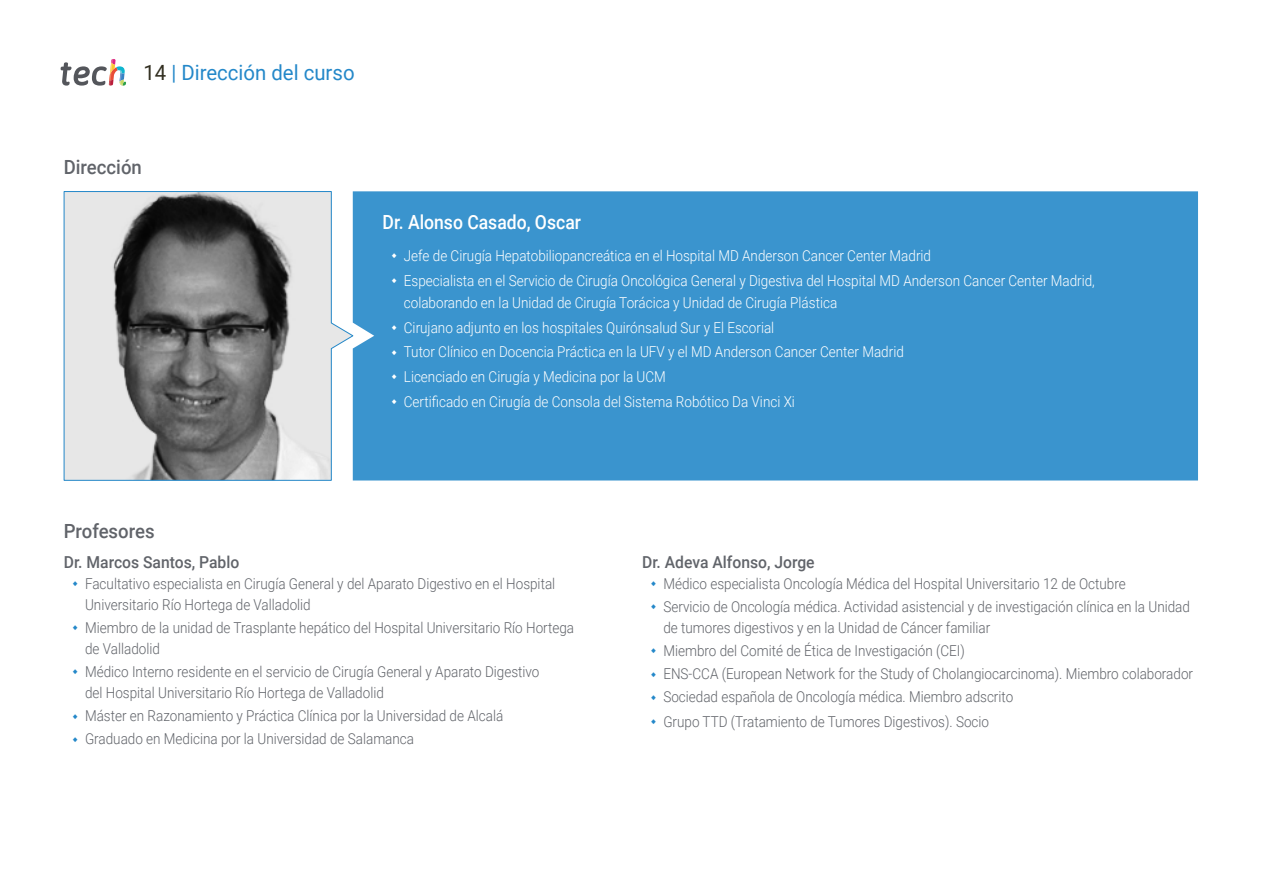
<style>
.page{position:relative;width:1263px;height:893px;background:#fff}
.page>*{position:absolute;margin:0;border:0;box-sizing:border-box;transform-origin:0 0}
.t1{font:21px "Roboto";color:#2488c9}
.t2{font:500 19.5px "Roboto";color:#fff;scale:.9 1}
.t3{font:500 19.5px "Roboto";color:#61646a;scale:.95 1}
.t4{font:500 16.5px "Roboto";color:#61646a;scale:.95 1}
.t5{font:300 15px/23.1px "Roboto";color:#61646a;scale:.9 1}
.t6{font:300 15px/24.6px "Roboto";color:#fff;scale:.9 1}
.s1{color:#312e20}
</style>
<div class="page">
<svg style="left:61px;top:59px;width:65px;height:27px"></svg>
<div style="left:354px;top:191px;width:844px;height:289px;background:#3a94ce"></div>
<svg style="left:64px;top:191px;width:290px;height:290px;background:#a1a3a4"></svg>
<svg style="left:392px;top:253px;width:4px;height:5px"></svg>
<svg style="left:392px;top:278px;width:4px;height:5px"></svg>
<svg style="left:392px;top:325px;width:4px;height:5px"></svg>
<svg style="left:392px;top:350px;width:4px;height:5px"></svg>
<svg style="left:392px;top:374px;width:4px;height:5px"></svg>
<svg style="left:392px;top:399px;width:4px;height:5px"></svg>
<h1 class="t1" style="left:144px;top:57px;width:213px"><span class="s1">14</span> | Dirección del curso</h1>
<h2 class="t3" style="left:64px;top:153px;width:84px">Dirección</h2>
<h2 class="t3" style="left:64px;top:518px;width:97px">Profesores</h2>
<h2 class="t2" style="left:383px;top:209px;width:222px">Dr. Alonso Casado, Oscar</h2>
<p class="t6" style="left:404px;top:243px;width:769px">Jefe de Cirugía Hepatobiliopancreática en el Hospital MD Anderson Cancer Center Madrid<br>Especialista en el Servicio de Cirugía Oncológica General y Digestiva del Hospital MD Anderson Cancer Center Madrid,</p>
<p class="t6" style="left:404px;top:290px;width:557px">colaborando en la Unidad de Cirugía Torácica y Unidad de Cirugía Plástica<br>Cirujano adjunto en los hospitales Quirónsalud Sur y El Escorial<br>Tutor Clínico en Docencia Práctica en la UFV y el MD Anderson Cancer Center Madrid Licenciado en Cirugía y Medicina por la UCM<br>Certificado en Cirugía de Consola del Sistema Robótico Da Vinci Xi</p>
<p class="t4" style="left:64px;top:551px;width:186px">Dr. Marcos Santos, Pablo</p>
<p class="t5" style="left:85px;top:572px;width:524px;line-height:21px">Facultativo especialista en Cirugía General y del Aparato Digestivo en el Hospital<br>Universitario Río Hortega de Valladolid</p>
<p class="t5" style="left:85px;top:617px;width:545px;line-height:21px">Miembro de la unidad de Trasplante hepático del Hospital Universitario Río Hortega de Valladolid</p>
<p class="t5" style="left:85px;top:661px;width:506px;line-height:21px">Médico Interno residente en el servicio de Cirugía General y Aparato Digestivo del Hospital Universitario Río Hortega de Valladolid</p>
<p class="t5" style="left:85px;top:704px;width:466px">Máster en Razonamiento y Práctica Clínica por la Universidad de Alcalá<br>Graduado en Medicina por la Universidad de Salamanca</p>
<p class="t4" style="left:642px;top:551px;width:183px">Dr. Adeva Alfonso, Jorge</p>
<p class="t5" style="left:663px;top:571px;width:587px">Médico especialista Oncología Médica del Hospital Universitario 12 de Octubre<br>Servicio de Oncología médica. Actividad asistencial y de investigación clínica en la Unidad</p>
<p class="t5" style="left:663px;top:616px;width:590px">de tumores digestivos y en la Unidad de Cáncer familiar<br>Miembro del Comité de Ética de Investigación (CEI)<br>ENS-CCA (European Network for the Study of Cholangiocarcinoma). Miembro colaborador Sociedad española de Oncología médica. Miembro adscrito</p>
<p class="t5" style="left:663px;top:710px;width:363px">Grupo TTD (Tratamiento de Tumores Digestivos). Socio</p>
</div>
